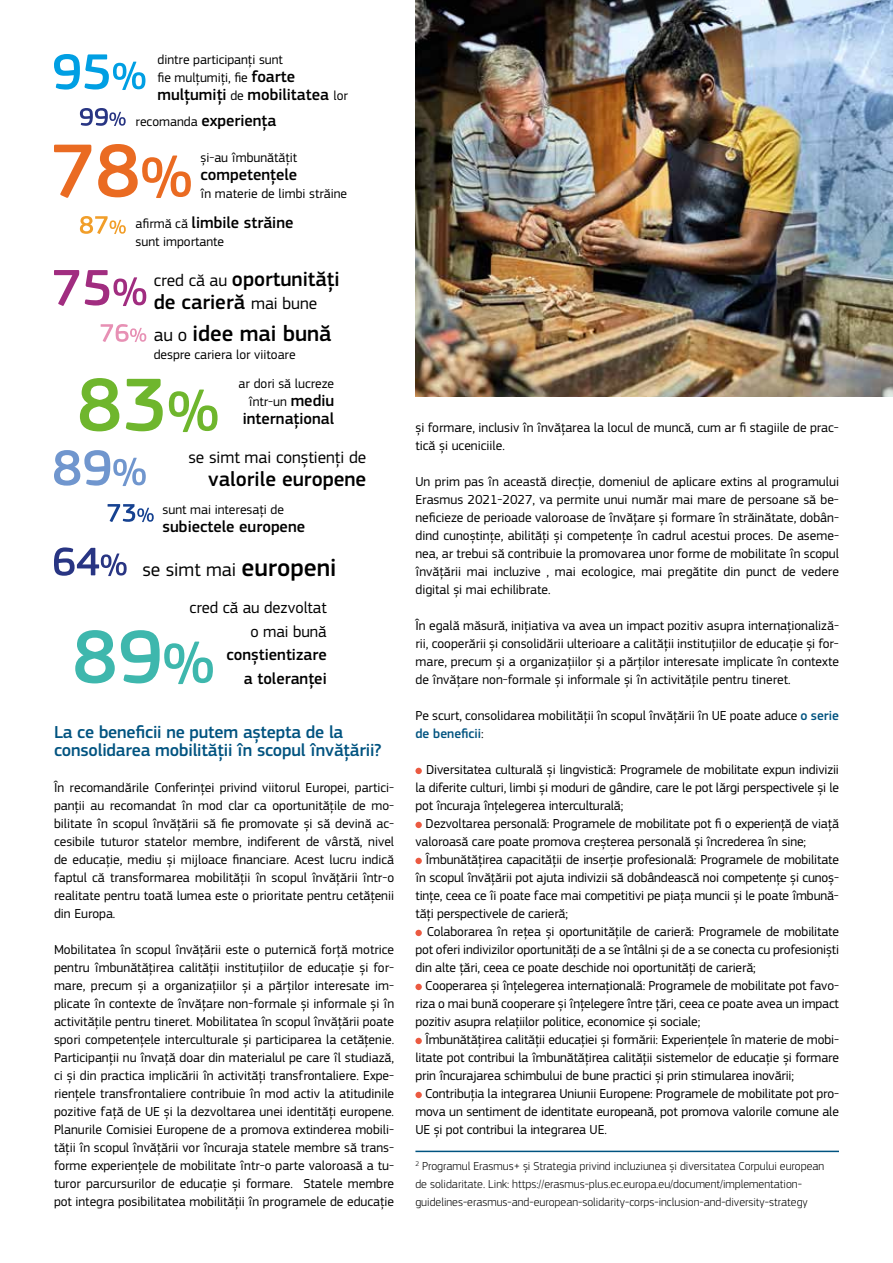
<style>
.page{position:relative;width:893px;height:1263px;background:#fff}
.page>*{position:absolute;margin:0;border:0;box-sizing:border-box;transform-origin:0 0}
.t1{font:500 22.8px "EC Square Sans Pro";color:#000}
.t2{font:500 21.15px/23.1px "EC Square Sans Pro";color:#000}
.t3{font:19.5px "EC Square Sans Pro";color:#000}
.t4{font:500 18px/18px "EC Square Sans Pro";letter-spacing:-.01em;color:#005380}
.t5{font:17.25px "EC Square Sans Pro";color:#000}
.t6{font:500 16.5px/23.7px "EC Square Sans Pro";color:#000;text-align:right}
.t7{font:16.5px/23.7px "EC Square Sans Pro";color:#000;text-align:right}
.t8{font:13.5px/18px "EC Square Sans Pro";color:#000;text-align:justify}
.t9{font:300 12px/18px "EC Square Sans Pro";color:#000}
.s1{font-weight:500;font-size:16.5px}
.s2{font-weight:400;font-size:13.5px}
.s3{font-weight:400;font-size:17.25px}
.s4{font-weight:400;font-size:18.75px}
.s5{font-weight:500;font-size:25.5px}
.s6{font-weight:500;color:#005380}
</style>
<div class="page">
<div style="left:415px;top:768px;width:7px;height:6px;background:#eb5a41;border-radius:50%"></div>
<div style="left:415px;top:822px;width:7px;height:6px;background:#eb5a41;border-radius:50%"></div>
<div style="left:415px;top:858px;width:7px;height:6px;background:#eb5a41;border-radius:50%"></div>
<div style="left:415px;top:930px;width:7px;height:6px;background:#eb5a41;border-radius:50%"></div>
<div style="left:415px;top:984px;width:7px;height:6px;background:#eb5a41;border-radius:50%"></div>
<div style="left:415px;top:1038px;width:7px;height:6px;background:#eb5a41;border-radius:50%"></div>
<div style="left:415px;top:1092px;width:7px;height:6px;background:#eb5a41;border-radius:50%"></div>
<img style="left:415px;top:0;width:478px;height:396px">
<hr style="left:415px;top:1151px;width:424px;height:1px;background:#005380">
<svg style="left:75px;top:630px;width:138px;height:54px"></svg>
<svg style="left:108px;top:504px;width:46px;height:18px"></svg>
<svg style="left:54px;top:450px;width:92px;height:36px"></svg>
<svg style="left:101px;top:324px;width:45px;height:18px"></svg>
<svg style="left:54px;top:270px;width:92px;height:36px"></svg>
<svg style="left:54px;top:144px;width:137px;height:54px"></svg>
<svg style="left:80px;top:108px;width:46px;height:18px"></svg>
<svg style="left:54px;top:54px;width:91px;height:36px"></svg>
<svg style="left:80px;top:216px;width:46px;height:18px"></svg>
<svg style="left:80px;top:378px;width:138px;height:54px"></svg>
<svg style="left:54px;top:547px;width:73px;height:29px"></svg>
<p class="t8" style="left:158px;top:51px;width:139px">dintre participanți sunt fie mulțumiți, fie <span class="s1">foarte</span></p>
<p class="t6" style="left:158px;top:83px;width:192px">mulțumiți <span class="s2">de</span> mobilitatea <span class="s2">lor</span></p>
<p class="t6" style="left:136px;top:109px;width:142px"><span class="s2">recomanda</span> experiența</p>
<p class="t8" style="left:200px;top:149px;width:98px">și-au îmbunătățit</p>
<p class="t6" style="left:200px;top:163px;width:98px">competențele</p>
<p class="t8" style="left:200px;top:185px;width:148px">în materie de limbi străine</p>
<p class="t6" style="left:136px;top:211px;width:159px"><span class="s2">afirmă că</span> limbile străine</p>
<p class="t8" style="left:136px;top:233px;width:90px">sunt importante</p>
<h2 class="t2" style="left:154px;top:268px;width:188px"><span class="s3">cred că au</span> oportunități de carieră <span class="s3">mai bune</span></h2>
<h1 class="t1" style="left:154px;top:320px;width:179px"><span class="s4">au o</span> idee mai bună</h1>
<p class="t8" style="left:239px;top:340px;width:97px;line-height:29px;text-indent:-85px">despre cariera lor viitoare<br>ar dori să lucreze</p>
<p class="t8" style="left:249px;top:393px;width:87px">într-un <span class="s1">mediu</span></p>
<p class="t6" style="left:243px;top:407px;width:93px">internațional</p>
<p class="t5" style="left:188px;top:447px;width:179px">se simt mai conștienți de</p>
<h2 class="t2" style="left:208px;top:468px;width:160px">valorile europene</h2>
<p class="t8" style="left:163px;top:501px;width:123px">sunt mai interesați de</p>
<p class="t6" style="left:163px;top:515px;width:144px">subiectele europene</p>
<h3 class="t3" style="left:142px;top:558px;width:196px">se simt mai <span class="s5">europeni</span></h3>
<p class="t7" style="left:189px;top:596px;width:139px">cred că au dezvoltat o mai bună</p>
<p class="t6" style="left:227px;top:643px;width:102px">conștientizare a toleranței</p>
<h3 class="t4" style="left:54px;top:723px;width:329px">La ce beneficii ne putem aștepta de la consolidarea mobilității în scopul învățării?</h3>
<p class="t8" style="left:54px;top:779px;width:342px">În recomandările Conferinței privind viitorul Europei, partici&shy;panții au recomandat în mod clar ca oportunitățile de mo&shy;bilitate în scopul învățării să fie promovate și să devină ac&shy;cesibile tuturor statelor membre, indiferent de vârstă, nivel de educație, mediu și mijloace financiare. Acest lucru indică faptul că transformarea mobilității în scopul învățării într-o realitate pentru toată lumea este o prioritate pentru cetățenii din Europa.</p>
<p class="t8" style="left:54px;top:941px;width:342px">Mobilitatea în scopul învățării este o puternică forță motrice pentru îmbunătățirea calității instituțiilor de educație și for&shy;mare, precum și a organizațiilor și a părților interesate im&shy;plicate în contexte de învățare non-formale și informale și în activitățile pentru tineret. Mobilitatea în scopul învățării poate spori competențele interculturale și participarea la cetățenie.<br>Participanții nu învață doar din materialul pe care îl studiază, ci și din practica implicării în activități transfrontaliere. Expe&shy;riențele transfrontaliere contribuie în mod activ la atitudinile pozitive față de UE și la dezvoltarea unei identități europene.<br>Planurile Comisiei Europene de a promova extinderea mobili&shy;tății în scopul învățării vor încuraja statele membre să trans&shy;forme experiențele de mobilitate într-o parte valoroasă a tu&shy;turor parcursurilor de educație și formare. Statele membre pot integra posibilitatea mobilității în programele de educație</p>
<p class="t8" style="left:415px;top:419px;width:425px">și formare, inclusiv în învățarea la locul de muncă, cum ar fi stagiile de prac&shy;tică și uceniciile.</p>
<p class="t8" style="left:415px;top:473px;width:425px">Un prim pas în această direcție, domeniul de aplicare extins al programului Erasmus 2021-2027, va permite unui număr mai mare de persoane să be&shy;neficieze de perioade valoroase de învățare și formare în străinătate, dobân&shy;dind cunoștințe, abilități și competențe în cadrul acestui proces. De aseme&shy;nea, ar trebui să contribuie la promovarea unor forme de mobilitate în scopul învățării mai incluzive , mai ecologice, mai pregătite din punct de vedere digital și mai echilibrate.</p>
<p class="t8" style="left:415px;top:617px;width:425px">În egală măsură, inițiativa va avea un impact pozitiv asupra internaționaliză&shy;rii, cooperării și consolidării ulterioare a calității instituțiilor de educație și for&shy;mare, precum și a organizațiilor și a părților interesate implicate în contexte de învățare non-formale și informale și în activitățile pentru tineret.</p>
<p class="t8" style="left:415px;top:707px;width:425px">Pe scurt, consolidarea mobilității în scopul învățării în UE poate aduce <span class="s6">o serie de beneficii</span>:</p>
<p class="t8" style="left:415px;top:761px;width:425px;text-indent:11px">Diversitatea culturală și lingvistică: Programele de mobilitate expun indivizii la diferite culturi, limbi și moduri de gândire, care le pot lărgi perspectivele și le pot încuraja înțelegerea interculturală;</p>
<p class="t8" style="left:415px;top:815px;width:425px;text-indent:10px">Dezvoltarea personală: Programele de mobilitate pot fi o experiență de viață valoroasă care poate promova creșterea personală și încrederea în sine;</p>
<p class="t8" style="left:415px;top:851px;width:425px;text-indent:11px">Îmbunătățirea capacității de inserție profesională: Programele de mobilitate în scopul învățării pot ajuta indivizii să dobândească noi competențe și cunoș&shy;tințe, ceea ce îi poate face mai competitivi pe piața muncii și le poate îmbună&shy;tăți perspectivele de carieră;</p>
<p class="t8" style="left:415px;top:923px;width:425px;text-indent:11px">Colaborarea în rețea și oportunitățile de carieră: Programele de mobilitate pot oferi indivizilor oportunități de a se întâlni și de a se conecta cu profesioniști din alte țări, ceea ce poate deschide noi oportunități de carieră;</p>
<p class="t8" style="left:415px;top:977px;width:425px;text-indent:10px">Cooperarea și înțelegerea internațională: Programele de mobilitate pot favo&shy;riza o mai bună cooperare și înțelegere între țări, ceea ce poate avea un impact pozitiv asupra relațiilor politice, economice și sociale;</p>
<p class="t8" style="left:415px;top:1031px;width:425px;text-indent:10px">Îmbunătățirea calității educației și formării: Experiențele în materie de mobi&shy;litate pot contribui la îmbunătățirea calității sistemelor de educație și formare prin încurajarea schimbului de bune practici și prin stimularea inovării;</p>
<p class="t8" style="left:415px;top:1085px;width:425px;text-indent:10px">Contribuția la integrarea Uniunii Europene: Programele de mobilitate pot pro&shy;mova un sentiment de identitate europeană, pot promova valorile comune ale UE și pot contribui la integrarea UE.</p>
<p class="t9" style="left:415px;top:1157px;width:410px"><sup>2</sup> Programul Erasmus+ și Strategia privind incluziunea și diversitatea Corpului european de solidaritate. Link: https://erasmus-plus.ec.europa.eu/document/implementation&shy;guidelines-erasmus-and-european-solidarity-corps-inclusion-and-diversity-strategy</p>
</div>
